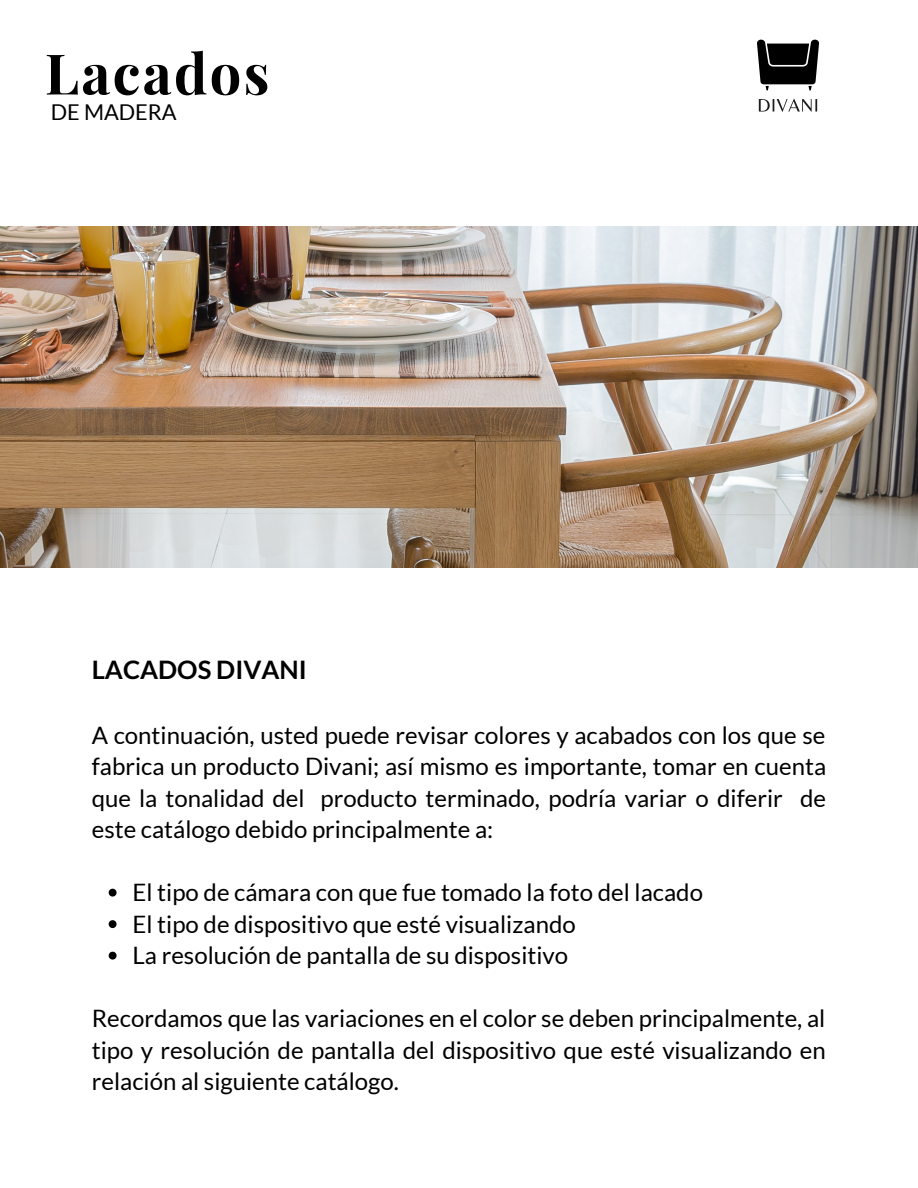
<style>
.page{position:relative;width:918px;height:1188px;background:#fff}
.page>*{position:absolute;margin:0;border:0;box-sizing:border-box;transform-origin:0 0}
.t1{font:700 55.95px "Playfair Display";letter-spacing:.04em;color:#000}
.t2{font:700 25.5px "Lato";color:#000}
.t3{font:24px/31.5px "Lato";color:#000;text-align:justify}
.t4{font:21.75px "Lato";color:#000}
</style>
<div class="page">
<img style="left:0;top:227px;width:918px;height:341px">
<img style="left:757px;top:40px;width:62px;height:72px">
<svg style="left:109px;top:889px;width:8px;height:8px"></svg>
<svg style="left:109px;top:920px;width:8px;height:8px"></svg>
<svg style="left:109px;top:952px;width:8px;height:8px"></svg>
<h1 class="t1" style="left:45px;top:34px;width:226px">Lacados</h1>
<p class="t4" style="left:51px;top:99px;width:128px">DE MADERA</p>
<p class="t2" style="left:92px;top:654px;width:217px">LACADOS DIVANI</p>
<p class="t3" style="left:92px;top:719px;width:736px">A continuación, usted puede revisar colores y acabados con los que se fabrica un producto Divani; así mismo es importante, tomar en cuenta que la tonalidad del producto terminado, podría variar o diferir de este catálogo debido principalmente a:</p>
<p class="t3" style="left:133px;top:876px;width:572px;text-align:left">El tipo de cámara con que fue tomado la foto del lacado<br>El tipo de dispositivo que esté visualizando<br>La resolución de pantalla de su dispositivo</p>
<p class="t3" style="left:92px;top:1002px;width:735px">Recordamos que las variaciones en el color se deben principalmente, al tipo y resolución de pantalla del dispositivo que esté visualizando en relación al siguiente catálogo.</p>
</div>
